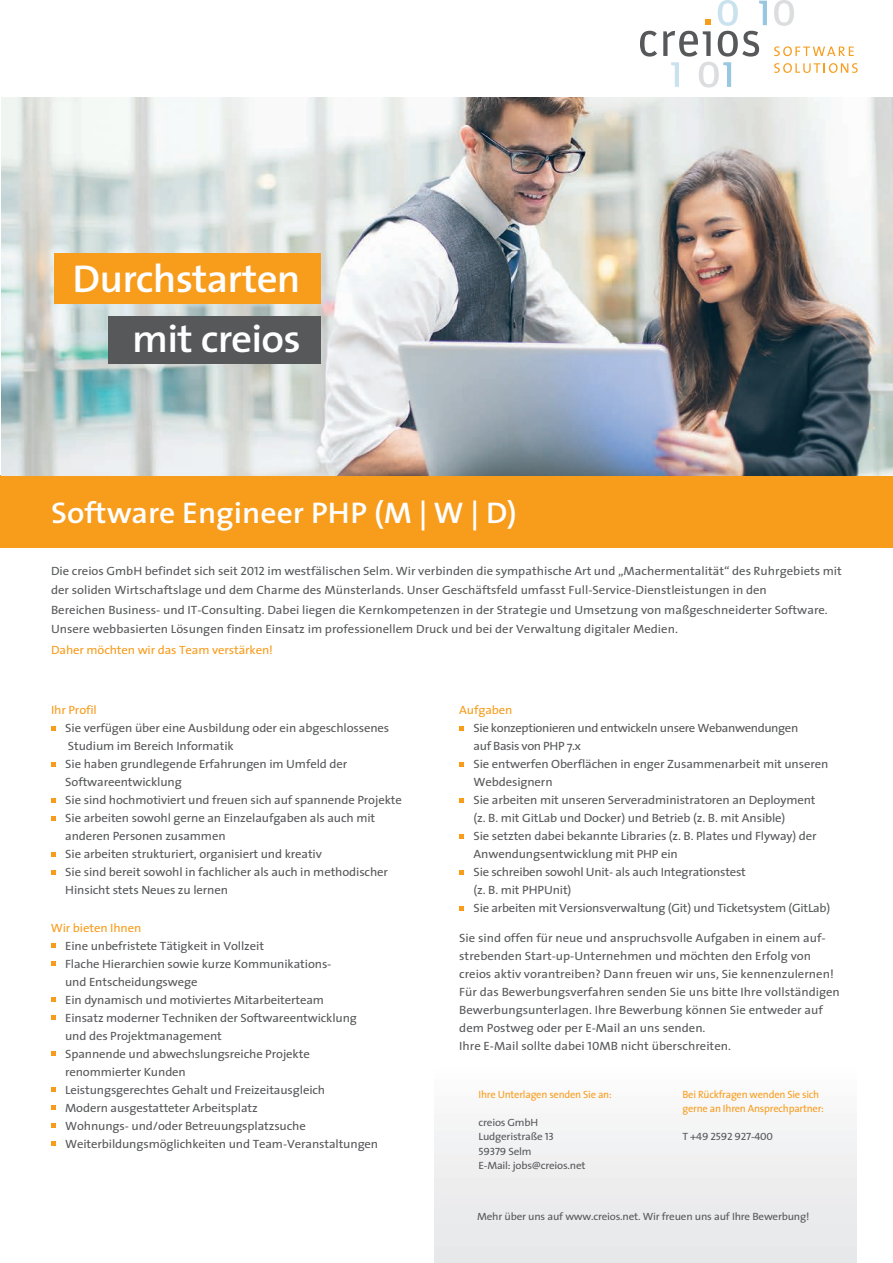
<style>
.page{position:relative;width:893px;height:1263px;background:#fff}
.page>*{position:absolute;margin:0;border:0;box-sizing:border-box;transform-origin:0 0}
.t1{font:600 39px/60.4px "The Sans";letter-spacing:-.02em;color:#fff;text-align:right;scale:1.06 1}
.t2{font:600 30px "The Sans";color:#fff;scale:1.06 1}
.t3{font:12px/18px "The Sans";letter-spacing:-.01em;color:#57585a;scale:1.06 1}
.t4{font:12px "The Sans";letter-spacing:-.01em;color:#f89c1c;scale:1.06 1}
.t5{font:10.5px/14.2px "The Sans";letter-spacing:-.02em;color:#57585a;scale:1.06 1}
.t6{font:10.5px/14.2px "The Sans";letter-spacing:-.02em;color:#f89c1c}
.t7{font:10.5px "The Sans Caps";letter-spacing:-.02em;color:#57585a;scale:1.06 1}
.s1{font-family:"The Sans Caps"}
.s2{font-family:"The Sans"}
</style>
<div class="page">
<svg style="left:774px;top:46px;width:80px;height:10px"></svg>
<svg style="left:774px;top:63px;width:84px;height:10px"></svg>
<svg style="left:640px;top:31px;width:17px;height:26px"></svg>
<svg style="left:774px;top:0;width:20px;height:26px"></svg>
<svg style="left:663px;top:0;width:104px;height:88px"></svg>
<div style="left:0;top:476px;width:893px;height:72px;background:#f89c1c"></div>
<svg style="left:459px;top:726px;width:5px;height:4px"></svg>
<svg style="left:459px;top:762px;width:5px;height:4px"></svg>
<svg style="left:459px;top:798px;width:5px;height:4px"></svg>
<svg style="left:459px;top:834px;width:5px;height:4px"></svg>
<svg style="left:459px;top:870px;width:5px;height:4px"></svg>
<svg style="left:459px;top:906px;width:5px;height:4px"></svg>
<svg style="left:51px;top:726px;width:5px;height:4px"></svg>
<svg style="left:51px;top:762px;width:5px;height:4px"></svg>
<svg style="left:51px;top:798px;width:5px;height:4px"></svg>
<svg style="left:51px;top:816px;width:5px;height:4px"></svg>
<svg style="left:51px;top:852px;width:5px;height:4px"></svg>
<svg style="left:51px;top:870px;width:5px;height:4px"></svg>
<img style="left:1px;top:98px;width:892px;height:378px">
<div style="left:54px;top:254px;width:266px;height:50px;background:#f89c1c"></div>
<div style="left:108px;top:316px;width:212px;height:47px;background:#57585a"></div>
<svg style="left:51px;top:944px;width:5px;height:4px"></svg>
<svg style="left:51px;top:962px;width:5px;height:4px"></svg>
<svg style="left:51px;top:998px;width:5px;height:4px"></svg>
<svg style="left:51px;top:1016px;width:5px;height:4px"></svg>
<svg style="left:51px;top:1052px;width:5px;height:4px"></svg>
<svg style="left:51px;top:1088px;width:5px;height:4px"></svg>
<svg style="left:51px;top:1106px;width:5px;height:4px"></svg>
<svg style="left:51px;top:1124px;width:5px;height:4px"></svg>
<svg style="left:51px;top:1142px;width:5px;height:4px"></svg>
<h1 class="t1" style="left:73px;top:247px;width:217px">Durchstarten mit creios</h1>
<h2 class="t2" style="left:51px;top:488px;width:441px">Software Engineer PHP (M | W | D)</h2>
<p class="t3" style="left:51px;top:560px;width:748px;line-height:19.5px">Die creios GmbH befindet sich seit <span class="s1">2012</span> im westfälischen Selm. Wir verbinden die sympathische Art und „Machermentalität“ des Ruhrgebiets mit der soliden Wirtschaftslage und dem Charme des Münsterlands. Unser Geschäftsfeld umfasst Full-Service-Dienstleistungen in den<br>Bereichen Business- und IT-Consulting. Dabei liegen die Kernkompetenzen in der Strategie und Umsetzung von maßgeschneiderter Software.<br>Unsere webbasierten Lösungen finden Einsatz im professionellem Druck und bei der Verwaltung digitaler Medien.</p>
<p class="t4" style="left:51px;top:640px;width:211px">Daher möchten wir das Team verstärken!</p>
<p class="t4" style="left:51px;top:700px;width:45px">Ihr Profil</p>
<p class="t3" style="left:65px;top:718px;width:319px">Sie verfügen über eine Ausbildung oder ein abgeschlossenes Studium im Bereich Informatik<br>Sie haben grundlegende Erfahrungen im Umfeld der Softwareentwicklung<br>Sie sind hochmotiviert und freuen sich auf spannende Projekte Sie arbeiten sowohl gerne an Einzelaufgaben als auch mit anderen Personen zusammen<br>Sie arbeiten strukturiert, organisiert und kreativ<br>Sie sind bereit sowohl in fachlicher als auch in methodischer Hinsicht stets Neues zu lernen</p>
<p class="t4" style="left:51px;top:918px;width:87px">Wir bieten Ihnen</p>
<p class="t3" style="left:65px;top:936px;width:297px">Eine unbefristete Tätigkeit in Vollzeit<br>Flache Hierarchien sowie kurze Kommunikations-<br>und Entscheidungswege<br>Ein dynamisch und motiviertes Mitarbeiterteam<br>Einsatz moderner Techniken der Softwareentwicklung und des Projektmanagement<br>Spannende und abwechslungsreiche Projekte renommierter Kunden<br>Leistungsgerechtes Gehalt und Freizeitausgleich<br>Modern ausgestatteter Arbeitsplatz<br>Wohnungs- und/oder Betreuungsplatzsuche Weiterbildungsmöglichkeiten und Team-Veranstaltungen</p>
<p class="t4" style="left:459px;top:700px;width:52px">Aufgaben</p>
<p class="t3" style="left:474px;top:718px;width:338px">Sie konzeptionieren und entwickeln unsere Webanwendungen<br>auf Basis von PHP 7.x<br>Sie entwerfen Oberflächen in enger Zusammenarbeit mit unseren Webdesignern<br>Sie arbeiten mit unseren Serveradministratoren an Deployment (z. B. mit GitLab und Docker) und Betrieb (z. B. mit Ansible)<br>Sie setzten dabei bekannte Libraries (z. B. Plates und Flyway) der Anwendungsentwicklung mit PHP ein<br>Sie schreiben sowohl Unit- als auch Integrationstest<br>(z. B. mit PHPUnit)<br>Sie arbeiten mit Versionsverwaltung (Git) und Ticketsystem (GitLab)</p>
<p class="t3" style="left:459px;top:928px;width:361px">Sie sind offen für neue und anspruchsvolle Aufgaben in einem auf&shy;strebenden Start-up-Unternehmen und möchten den Erfolg von creios aktiv vorantreiben? Dann freuen wir uns, Sie kennenzulernen!<br>Für das Bewerbungsverfahren senden Sie uns bitte Ihre vollständigen Bewerbungsunterlagen. Ihre Bewerbung können Sie entweder auf dem Postweg oder per E-Mail an uns senden.<br>Ihre E-Mail sollte dabei <span class="s1">10</span>MB nicht überschreiten.</p>
<p class="t6" style="left:479px;top:1086px;width:135px">Ihre Unterlagen senden Sie an:</p>
<p class="t5" style="left:479px;top:1115px;width:73px">creios GmbH<br>Ludgeristraße <span class="s1">13</span></p>
<p class="t7" style="left:479px;top:1142px;width:52px">59379 <span class="s2">Selm</span></p>
<p class="t5" style="left:479px;top:1158px;width:103px">E-Mail: jobs@creios.net</p>
<p class="t6" style="left:682px;top:1086px;width:143px">Bei Rückfragen wenden Sie sich gerne an Ihren Ansprechpartner:</p>
<p class="t7" style="left:682px;top:1128px;width:87px"><span class="s2">T +</span>49 2592 927-400</p>
<p class="t5" style="left:477px;top:1208px;width:315px">Mehr über uns auf www.creios.net. Wir freuen uns auf Ihre Bewerbung!</p>
</div>
